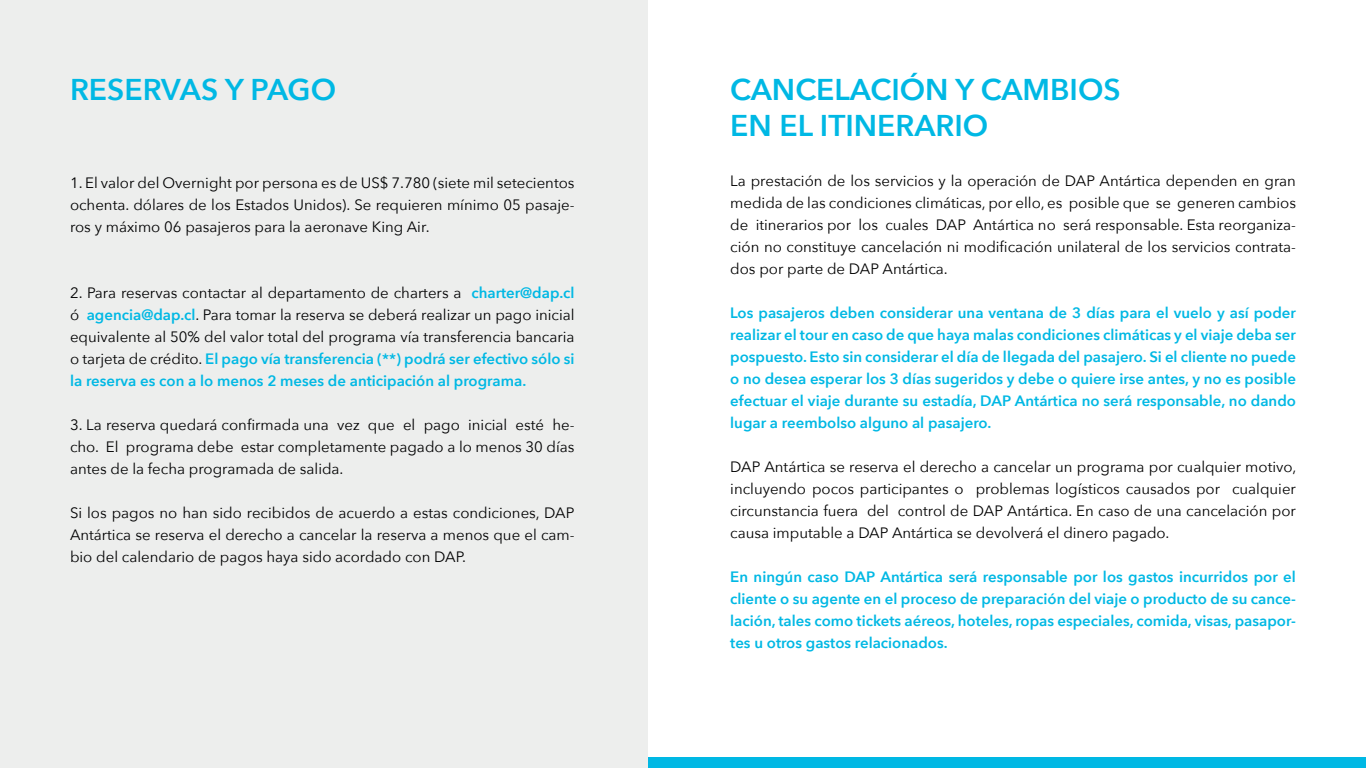
<style>
.page{position:relative;width:1366px;height:768px;background:#fff}
.page>*{position:absolute;margin:0;border:0;box-sizing:border-box;transform-origin:0 0}
.t1{font:600 30px "Avenir Next";color:#00b8e4}
.t2{font:15px/22px "Avenir Next";color:#000001;text-align:justify}
.t3{font:600 15px/22px "Avenir Next";color:#00b8e4;text-align:justify}
.s1{font-weight:600;color:#00b8e4}
</style>
<div class="page">
<div style="left:648px;top:757px;width:718px;height:11px;background:#00b8e4"></div>
<div style="left:0;top:0;width:648px;height:768px;background:#edeeed"></div>
<p class="t1" style="left:70px;top:64px;width:268px">RESERVAS Y PAGO</p>
<p class="t2" style="left:70px;top:171px;width:506px">1. El valor del Overnight por persona es de US$ 7.780 (siete mil setecientos ochenta. dólares de los Estados Unidos). Se requieren mínimo 05 pasaje&shy;ros y máximo 06 pasajeros para la aeronave King Air.</p>
<p class="t2" style="left:70px;top:281px;width:506px">2. Para reservas contactar al departamento de charters a <span class="s1">charter@dap.cl </span>ó <span class="s1">agencia@dap.cl</span>. Para tomar la reserva se deberá realizar un pago inicial equivalente al 50% del valor total del programa vía transferencia bancaria o tarjeta de crédito. <span class="s1">El pago vía transferencia (**) podrá ser efectivo sólo si la reserva es con a lo menos 2 meses de anticipación al programa.</span></p>
<p class="t2" style="left:70px;top:413px;width:506px">3. La reserva quedará confirmada una vez que el pago inicial esté he&shy;cho. El programa debe estar completamente pagado a lo menos 30 días antes de la fecha programada de salida.</p>
<p class="t2" style="left:70px;top:501px;width:506px">Si los pagos no han sido recibidos de acuerdo a estas condiciones, DAP Antártica se reserva el derecho a cancelar la reserva a menos que el cam&shy;bio del calendario de pagos haya sido acordado con DAP.</p>
<p class="t1" style="left:730px;top:64px;width:392px">CANCELACIÓN Y CAMBIOS</p>
<p class="t1" style="left:730px;top:100px;width:260px">EN EL ITINERARIO</p>
<p class="t2" style="left:730px;top:169px;width:567px">La prestación de los servicios y la operación de DAP Antártica dependen en gran medida de las condiciones climáticas, por ello, es posible que se generen cambios de itinerarios por los cuales DAP Antártica no será responsable. Esta reorganiza&shy;ción no constituye cancelación ni modificación unilateral de los servicios contrata&shy;dos por parte de DAP Antártica.</p>
<p class="t3" style="left:730px;top:301px;width:567px">Los pasajeros deben considerar una ventana de 3 días para el vuelo y así poder realizar el tour en caso de que haya malas condiciones climáticas y el viaje deba ser pospuesto. Esto sin considerar el día de llegada del pasajero. Si el cliente no puede o no desea esperar los 3 días sugeridos y debe o quiere irse antes, y no es posible efectuar el viaje durante su estadía, DAP Antártica no será responsable, no dando lugar a reembolso alguno al pasajero.</p>
<p class="t2" style="left:730px;top:455px;width:568px">DAP Antártica se reserva el derecho a cancelar un programa por cualquier motivo, incluyendo pocos participantes o problemas logísticos causados por cualquier circunstancia fuera del control de DAP Antártica. En caso de una cancelación por causa imputable a DAP Antártica se devolverá el dinero pagado.</p>
<p class="t3" style="left:730px;top:565px;width:567px">En ningún caso DAP Antártica será responsable por los gastos incurridos por el cliente o su agente en el proceso de preparación del viaje o producto de su cance&shy;lación, tales como tickets aéreos, hoteles, ropas especiales, comida, visas, pasapor&shy;tes u otros gastos relacionados.</p>
</div>
